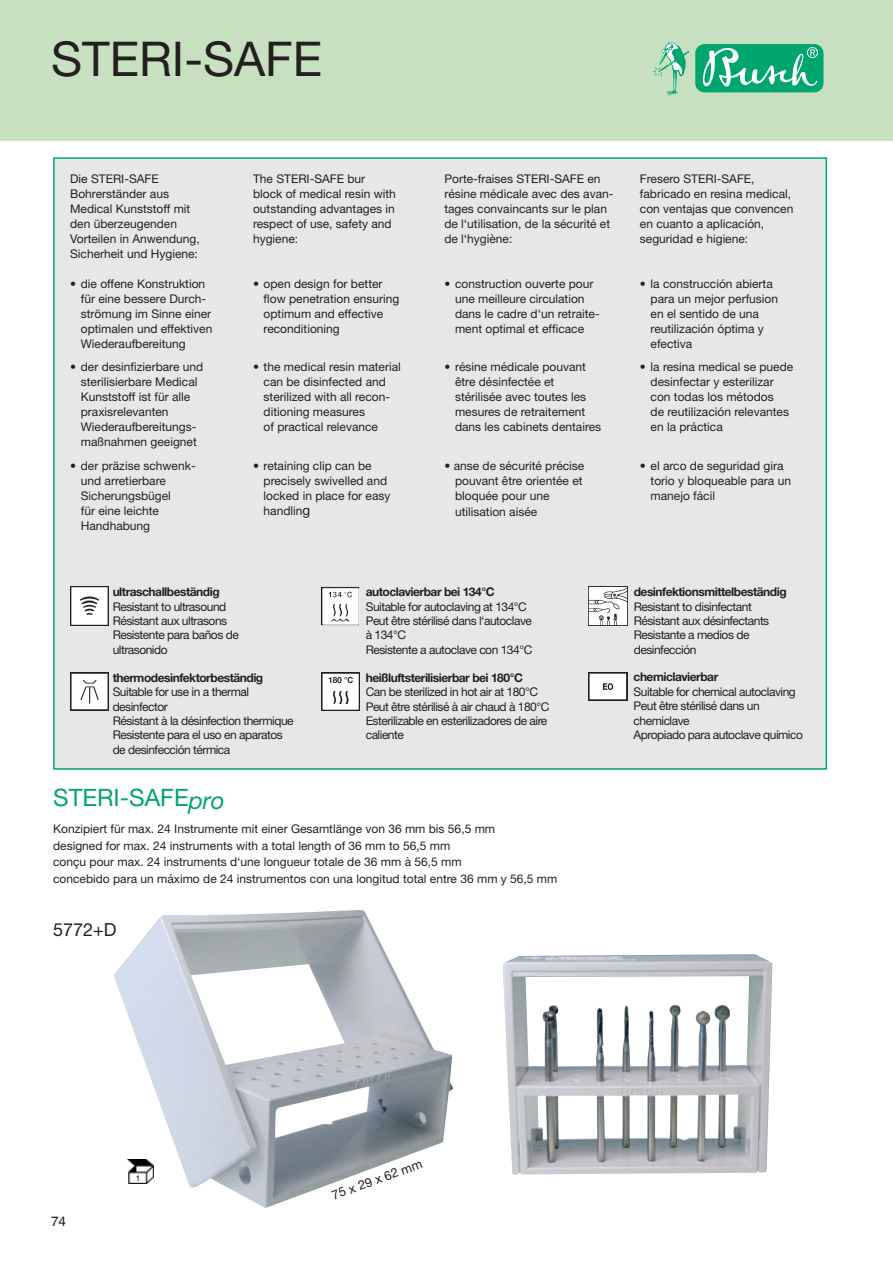
<style>
.page{position:relative;width:893px;height:1263px;background:#fff}
.page>*{position:absolute;margin:0;border:0;box-sizing:border-box;transform-origin:0 0}
.t1{font:48px "Helvetica Neue";color:#231f20}
.t2{font:24px "Helvetica Neue";color:#00a66e}
.t3{font:18px "Helvetica Neue";color:#231f20}
.t4{font:13.5px "Helvetica";color:#231f20}
.t5{font:12.75px "Helvetica Neue";color:#231f20}
.t6{font:12px/15px "Helvetica Neue";color:#231f20}
.t7{font:12px/14.4px "Helvetica Neue";letter-spacing:-.04em;color:#231f20}
.t8{font:700 12px "Helvetica Neue";letter-spacing:-.04em;color:#231f20}
.s1{font-size:13.5px}
.s2{font-style:italic}
</style>
<div class="page">
<div style="left:0;top:0;width:893px;height:140px;background:#c7e0bf"></div>
<div style="left:695px;top:44px;width:128px;height:48px;background:#00a66e;border-radius:9px"></div>
<svg style="left:702px;top:47px;width:116px;height:40px"></svg>
<svg style="left:653px;top:42px;width:36px;height:54px"></svg>
<div style="left:54px;top:158px;width:772px;height:611px;background:#e6e7e9"></div>
<img style="left:503px;top:954px;width:269px;height:221px">
<img style="left:114px;top:910px;width:340px;height:298px">
<img style="left:70px;top:587px;width:38px;height:38px">
<img style="left:70px;top:672px;width:38px;height:39px">
<img style="left:321px;top:587px;width:38px;height:38px">
<img style="left:321px;top:672px;width:38px;height:39px">
<img style="left:589px;top:672px;width:38px;height:28px">
<img style="left:589px;top:587px;width:38px;height:38px">
<img style="left:128px;top:1159px;width:25px;height:25px">
<h1 class="t1" style="left:51px;top:30px;width:273px">STERI-SAFE</h1>
<p class="t6" style="left:70px;top:171px;width:131px">Die STERI-SAFE<br>Bohrerständer aus<br>Medical Kunststoff mit den überzeugenden<br>Vorteilen in Anwendung,<br>Sicherheit und Hygiene:</p>
<p class="t6" style="left:81px;top:276px;width:133px;text-indent:-11px">• die offene Konstruktion für eine bessere Durch&shy;strömung im Sinne einer optimalen und effektiven<br>Wiederaufbereitung</p>
<p class="t6" style="left:81px;top:359px;width:124px;text-indent:-11px">• der desinfizierbare und sterilisierbare Medical<br>Kunststoff ist für alle praxisrelevanten<br>Wiederaufbereitungs&shy;maßnahmen geeignet</p>
<p class="t6" style="left:81px;top:458px;width:116px;text-indent:-11px">• der präzise schwenk&shy;und arretierbare<br>Sicherungsbügel<br>für eine leichte<br>Handhabung</p>
<p class="t6" style="left:253px;top:171px;width:144px">The STERI-SAFE bur block of medical resin with outstanding advantages in respect of use, safety and hygiene:</p>
<p class="t6" style="left:264px;top:276px;width:137px;text-indent:-11px">• open design for better flow penetration ensuring optimum and effective reconditioning</p>
<p class="t6" style="left:264px;top:359px;width:139px;text-indent:-11px">• the medical resin material can be disinfected and sterilized with all recon&shy;ditioning measures<br>of practical relevance</p>
<p class="t6" style="left:264px;top:458px;width:128px;text-indent:-11px">• retaining clip can be precisely swivelled and locked in place for easy handlin<span class="s1">g</span></p>
<p class="t6" style="left:444px;top:171px;width:171px">Porte-fraises STERI-SAFE en résine médicale avec des avan&shy;tages convaincants sur le plan de l‘utilisation, de la sécurité et de l‘hygiène:</p>
<p class="t6" style="left:455px;top:276px;width:146px;text-indent:-11px">• construction ouverte pour une meilleure circulation dans le cadre d‘un retraite&shy;ment optimal et efficace</p>
<p class="t6" style="left:455px;top:359px;width:148px;text-indent:-11px">• résine médicale pouvant être désinfectée et stérilisée avec toutes les mesures de retraitement dans les cabinets dentaires</p>
<p class="t6" style="left:455px;top:458px;width:131px;text-indent:-11px">• anse de sécurité précise pouvant être orientée et bloquée pour une</p>
<p class="t6" style="left:455px;top:504px;width:84px">utilisation aisée</p>
<p class="t6" style="left:640px;top:171px;width:155px">Fresero STERI-SAFE, fabricado en resina medical, con ventajas que convencen en cuanto a aplicación, seguridad e higiene:</p>
<p class="t6" style="left:651px;top:276px;width:129px;text-indent:-11px">• la construcción abierta para un mejor perfusion en el sentido de una reutilización óptima y efectiva</p>
<p class="t6" style="left:651px;top:359px;width:144px;text-indent:-11px">• la resina medical se puede desinfectar y esterilizar con todas los métodos<br>de reutilización relevantes en la práctica</p>
<p class="t6" style="left:651px;top:458px;width:142px;text-indent:-11px">• el arco de seguridad gira torio y bloqueable para un manejo fácil</p>
<p class="t8" style="left:113px;top:585px;width:109px">ultraschallbeständig</p>
<p class="t7" style="left:113px;top:599px;width:128px">Resistant to ultrasound<br>Résistant aux ultrasons<br>Resistente para baños de ultrasonido</p>
<p class="t8" style="left:113px;top:670px;width:152px">thermodesinfektorbeständig</p>
<p class="t7" style="left:113px;top:684px;width:182px">Suitable for use in a thermal desinfector<br>Résistant à la désinfection thermique<br>Resistente para el uso en aparatos de desinfección térmica</p>
<p class="t8" style="left:366px;top:585px;width:130px">autoclavierbar bei 134°C</p>
<p class="t7" style="left:366px;top:599px;width:168px">Suitable for autoclaving at 134°C<br>Peut être stérilisé dans l‘autoclave à 134°C<br>Resistente a autoclave con 134°C</p>
<p class="t8" style="left:366px;top:670px;width:159px">heißluftsterilisierbar bei 180°C</p>
<p class="t7" style="left:366px;top:684px;width:185px">Can be sterilized in hot air at 180°C<br>Peut être stérilisé à air chaud à 180°C<br>Esterilizable en esterilizadores de aire caliente</p>
<h2 class="t2" style="left:53px;top:783px;width:173px">STERI-SAFE<span class="s2">pro</span></h2>
<p class="t6" style="left:53px;top:821px;width:506px;line-height:16.5px">Konzipiert für max. 24 Instrumente mit einer Gesamtlänge von 36 mm bis 56,5 mm<br>designed for max. 24 instruments with a total length of 36 mm to 56,5 mm<br>conçu pour max. 24 instruments d‘une longueur totale de 36 mm à 56,5 mm<br>concebido para un máximo de 24 instrumentos con una longitud total entre 36 mm y 56,5 mm</p>
<h3 class="t3" style="left:53px;top:919px;width:65px">5772+D</h3>
<p class="t8" style="left:634px;top:585px;width:154px">desinfektionsmittelbeständig</p>
<p class="t7" style="left:634px;top:599px;width:137px">Resistant to disinfectant<br>Résistant aux désinfectants<br>Resistante a medios de desinfección</p>
<p class="t8" style="left:634px;top:670px;width:86px">chemiclavierbar</p>
<p class="t7" style="left:634px;top:684px;width:171px">Suitable for chemical autoclaving<br>Peut être stérilisé dans un chemiclave<br>Apropiado para autoclave químico</p>
<p class="t4" style="left:51px;top:1213px;width:17px">74</p>
<p class="t5" style="left:330px;top:1188px;width:97px;rotate:-20deg">75 x 29 x 62 mm</p>
</div>
